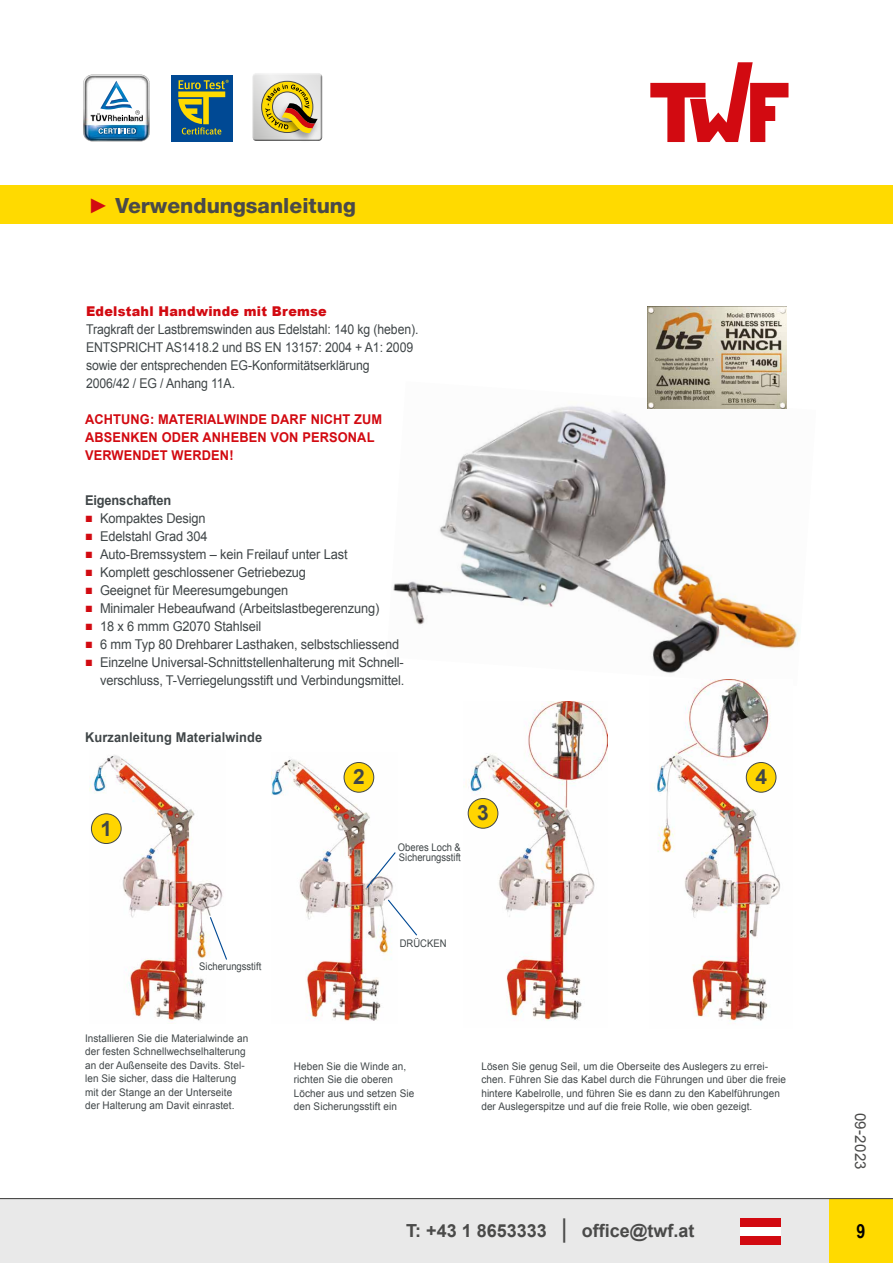
<style>
.page{position:relative;width:893px;height:1263px;background:#fff}
.page>*{position:absolute;margin:0;border:0;box-sizing:border-box;transform-origin:0 0}
.t1{font:800 21px "Helvetica Neue";color:#4a4a49}
.t2{font:700 21px "Arial";color:#404648}
.t3{font:700 19.5px "Arial Narrow";color:#000}
.t4{font:700 18px "Arial";color:#4a4a49}
.t5{font:15px "Arial";letter-spacing:.02em;color:#4a4a49}
.t6{font:13.5px/18px "Arial";letter-spacing:-.01em;color:#404648;text-align:right;scale:.95 1}
.t7{font:13.5px/18px "Arial";letter-spacing:-.01em;color:#404648;scale:.91 1}
.t8{font:700 13.5px/18px "Arial";letter-spacing:.01em;color:#d20a11;scale:.95 1}
.t9{font:900 13.5px "Arial";letter-spacing:.02em;color:#d20a11;scale:.95 1}
.t10{font:700 13.5px "Arial";letter-spacing:.01em;color:#404648;scale:.95 1}
.t11{font:700 13.5px "Arial";letter-spacing:-.01em;color:#404648;scale:.95 1}
.t12{font:10.5px/13.5px "Arial";letter-spacing:.01em;color:#404648;scale:.95 1}
.t13{font:10.5px/10.5px "Arial";letter-spacing:.01em;color:#404648;scale:.9 1}
.s1{font-family:"Arial";font-weight:900;color:#d20a11}
.s2{color:#d20a11}
.s3{font-size:18.3px}
.s4{font-size:25.95px}
</style>
<div class="page">
<svg style="left:650px;top:62px;width:138px;height:80px"></svg>
<div style="left:250px;top:73px;width:73px;height:68px;background:#000;opacity:.75"></div>
<div style="left:274px;top:103px;width:46px;height:40px;background:#000;opacity:.33"></div>
<svg style="left:261px;top:81px;width:57px;height:53px;background:#c5ac5e"></svg>
<img style="left:83px;top:75px;width:67px;height:66px">
<div style="left:171px;top:75px;width:62px;height:67px;background:#004994"></div>
<svg style="left:178px;top:80px;width:51px;height:55px"></svg>
<div style="left:0;top:185px;width:893px;height:39px;background:#ffda00"></div>
<div style="left:0;top:1199px;width:893px;height:64px;background:#e9e9e9"></div>
<div style="left:740px;top:1218px;width:41px;height:9px;background:#d20a11"></div>
<div style="left:740px;top:1227px;width:41px;height:8px;background:#fff"></div>
<div style="left:740px;top:1235px;width:41px;height:9px;background:#d20a11"></div>
<div style="left:829px;top:1198px;width:64px;height:65px;background:#ffda00"></div>
<hr style="left:0;top:1198px;width:893px;height:1px;background:#4a4a49">
<img style="left:393px;top:406px;width:407px;height:268px">
<img style="left:647px;top:306px;width:140px;height:102px">
<img style="left:89px;top:755px;width:134px;height:266px">
<img style="left:271px;top:759px;width:122px;height:262px">
<img style="left:465px;top:701px;width:142px;height:320px">
<img style="left:657px;top:679px;width:123px;height:343px">
<div style="left:91px;top:814px;width:30px;height:29px;background:#ffd500;border-radius:50%"></div>
<div style="left:91px;top:813px;width:31px;height:31px;border:1px solid #404648;border-radius:50%"></div>
<div style="left:344px;top:762px;width:30px;height:30px;background:#ffd500;border-radius:50%"></div>
<div style="left:344px;top:762px;width:30px;height:31px;border:1px solid #404648;border-radius:50%"></div>
<div style="left:468px;top:798px;width:30px;height:30px;background:#ffd500;border-radius:50%"></div>
<div style="left:468px;top:798px;width:30px;height:31px;border:1px solid #404648;border-radius:50%"></div>
<div style="left:746px;top:762px;width:30px;height:30px;background:#ffd500;border-radius:50%"></div>
<div style="left:746px;top:762px;width:30px;height:31px;border:1px solid #404648;border-radius:50%"></div>
<svg style="left:209px;top:916px;width:18px;height:45px"></svg>
<svg style="left:387px;top:898px;width:30px;height:39px"></svg>
<svg style="left:365px;top:851px;width:31px;height:38px"></svg>
<h1 class="t1" style="left:88px;top:193px;width:269px"><span class="s1">►</span> Verwendungsanleitung</h1>
<p class="t9" style="left:86px;top:301px;width:255px">Edelstahl Handwinde mit Bremse</p>
<p class="t7" style="left:86px;top:320px;width:367px">Tragkraft der Lastbremswinden aus Edelstahl: 140 kg (heben).<br>ENTSPRICHT AS1418.2 und BS EN 13157: 2004 + A1: 2009 sowie der entsprechenden EG-Konformitätserklärung<br>2006/42 / EG / Anhang 11A.</p>
<p class="t8" style="left:85px;top:410px;width:314px">ACHTUNG: MATERIALWINDE DARF NICHT ZUM<br>ABSENKEN ODER ANHEBEN VON PERSONAL<br>VERWENDET WERDEN!</p>
<p class="t11" style="left:85px;top:492px;width:92px">Eigenschaften</p>
<p class="t6" style="left:85px;top:510px;width:129px"><span class="s2">■</span> Kompaktes Design</p>
<p class="t6" style="left:85px;top:528px;width:131px"><span class="s2">■</span> Edelstahl Grad 304</p>
<p class="t6" style="left:85px;top:546px;width:278px"><span class="s2">■</span> Auto-Bremssystem – kein Freilauf unter Last</p>
<p class="t6" style="left:85px;top:564px;width:234px"><span class="s2">■</span> Komplett geschlossener Getriebezug</p>
<p class="t6" style="left:85px;top:582px;width:215px"><span class="s2">■</span> Geeignet für Meeresumgebungen</p>
<p class="t6" style="left:85px;top:600px;width:311px"><span class="s2">■</span> Minimaler Hebeaufwand (Arbeitslastbegerenzung)</p>
<p class="t6" style="left:85px;top:618px;width:187px"><span class="s2">■</span> 18 x 6 mmm G2070 Stahlseil</p>
<p class="t6" style="left:85px;top:636px;width:332px"><span class="s2">■</span> 6 mm Typ 80 Drehbarer Lasthaken, selbstschliessend</p>
<p class="t6" style="left:85px;top:654px;width:338px"><span class="s2">■</span> Einzelne Universal-Schnittstellenhalterung mit Schnell&shy;verschluss, T-Verriegelungsstift und Verbindungsmittel.</p>
<p class="t10" style="left:85px;top:728px;width:188px">Kurzanleitung Materialwinde</p>
<h1 class="t2" style="left:100px;top:814px;width:13px">1</h1>
<p class="t13" style="left:199px;top:961px;width:70px">Sicherungsstift</p>
<p class="t12" style="left:85px;top:1031px;width:173px">Installieren Sie die Materialwinde an der festen Schnellwechselhalterung an der Außenseite des Davits. Stel&shy;len Sie sicher, dass die Halterung mit der Stange an der Unterseite der Halterung am Davit einrastet.</p>
<h1 class="t2" style="left:353px;top:763px;width:13px">2</h1>
<p class="t13" style="left:398px;top:842px;width:72px">Oberes Loch &amp;<br>Sicherungsstift</p>
<h1 class="t2" style="left:477px;top:799px;width:13px">3</h1>
<p class="t13" style="left:400px;top:938px;width:53px">DRÜCKEN</p>
<h1 class="t2" style="left:755px;top:763px;width:13px">4</h1>
<p class="t12" style="left:294px;top:1059px;width:128px">Heben Sie die Winde an, richten Sie die oberen<br>Löcher aus und setzen Sie den Sicherungsstift ein</p>
<p class="t12" style="left:481px;top:1059px;width:322px">Lösen Sie genug Seil, um die Oberseite des Auslegers zu errei&shy;chen. Führen Sie das Kabel durch die Führungen und über die freie hintere Kabelrolle, und führen Sie es dann zu den Kabelführungen der Auslegerspitze und auf die freie Rolle, wie oben gezeigt.</p>
<h3 class="t5" style="left:870px;top:1113px;width:58px;rotate:90deg">09<span class="s3">-</span>2023</h3>
<h3 class="t4" style="left:406px;top:1218px;width:290px">T: +43 1 8653333 <span class="s4">|</span> office@twf.at</h3>
<h2 class="t3" style="left:857px;top:1216px;width:10px">9</h2>
</div>
